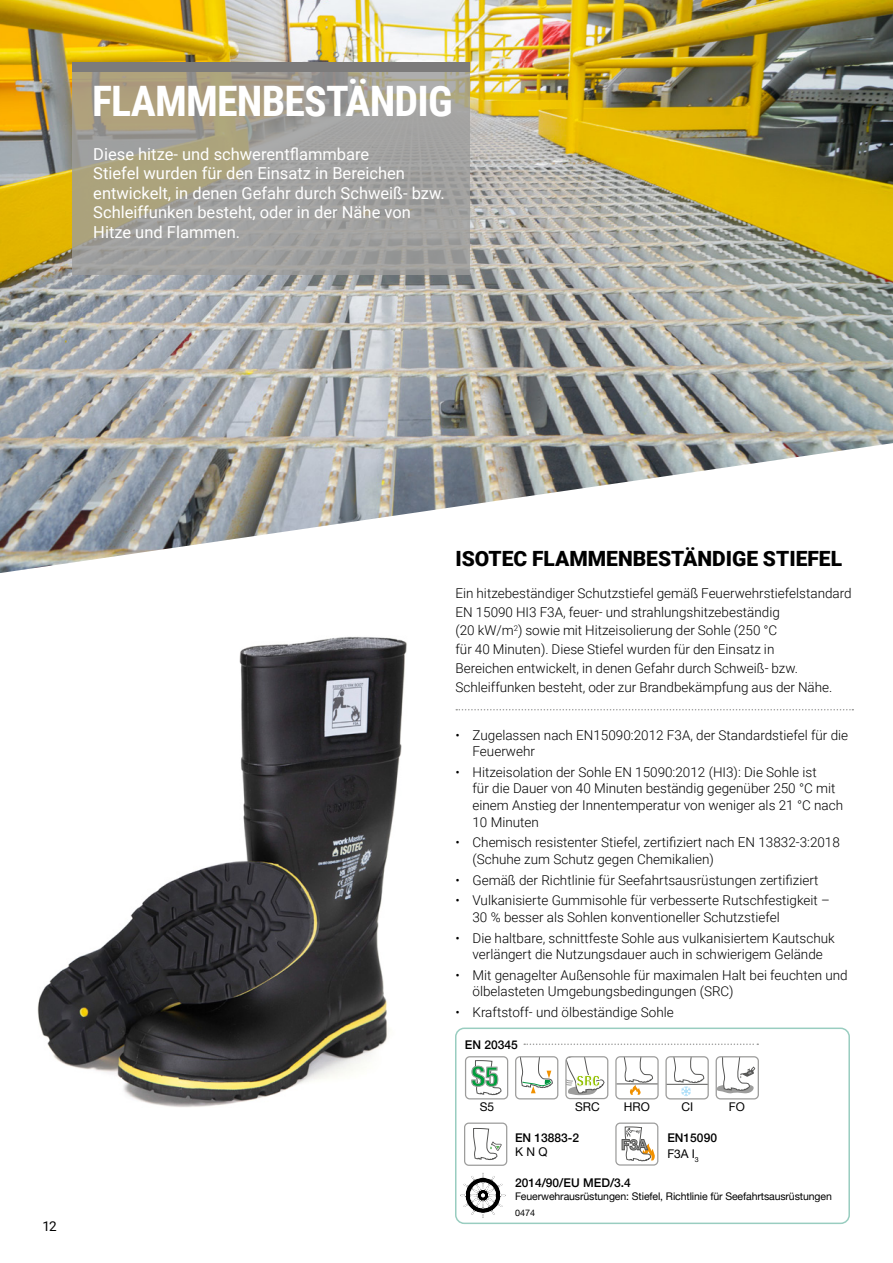
<style>
.page{position:relative;width:893px;height:1263px;background:#fff}
.page>*{position:absolute;margin:0;border:0;box-sizing:border-box;transform-origin:0 0}
.t1{font:700 42px "Roboto Condensed";letter-spacing:-.02em;color:#fff}
.t2{font:700 condensed 27.3px "Helvetica Neue";color:#009e3c}
.t3{font:900 21px "Roboto";color:#000}
.t4{font:16.5px/19.5px "Roboto";color:#fff}
.t5{font:900 condensed 14.4px "Helvetica Neue";color:#92c100}
.t6{font:700 14.4px "Helvetica Neue";color:#9d9d9c}
.t7{font:300 13.5px/16.5px "Roboto";color:#000}
.t8{font:13.5px "Roboto";color:#000}
.t9{font:500 12px/14.4px "Helvetica Neue";color:#000}
.t10{font:12px "Helvetica Neue";color:#000}
.t11{font:10.5px "Helvetica Neue";letter-spacing:-.01em;color:#000}
.t12{font:9px "Helvetica Neue";color:#000}
.s1{font-weight:400}
</style>
<div class="page">
<img style="left:0;top:0;width:893px;height:573px">
<div style="left:455px;top:1027px;width:395px;height:197px;border:2px solid #99cdc0;border-radius:9px"></div>
<svg style="left:72px;top:72px;width:398px;height:202px;background:#a3a095"></svg>
<div style="left:72px;top:62px;width:398px;height:10px;background:#7c7b7b"></div>
<img style="left:37px;top:636px;width:370px;height:471px">
<svg style="left:456px;top:709px;width:397px;height:1px"></svg>
<svg style="left:460px;top:1173px;width:45px;height:45px"></svg>
<svg style="left:667px;top:1058px;width:40px;height:39px"></svg>
<div style="left:665px;top:1056px;width:44px;height:43px;border:1px solid #9d9d9c;border-radius:4px"></div>
<svg style="left:718px;top:1058px;width:38px;height:36px"></svg>
<div style="left:716px;top:1056px;width:43px;height:43px;border:1px solid #9d9d9c;border-radius:4px"></div>
<svg style="left:467px;top:1058px;width:39px;height:38px"></svg>
<div style="left:465px;top:1056px;width:43px;height:43px;border:1px solid #9d9d9c;border-radius:4px"></div>
<svg style="left:517px;top:1058px;width:39px;height:36px"></svg>
<div style="left:515px;top:1056px;width:43px;height:43px;border:1px solid #9d9d9c;border-radius:4px"></div>
<svg style="left:617px;top:1058px;width:40px;height:39px"></svg>
<div style="left:615px;top:1056px;width:44px;height:43px;border:1px solid #9d9d9c;border-radius:4px"></div>
<svg style="left:567px;top:1058px;width:38px;height:37px"></svg>
<div style="left:565px;top:1056px;width:43px;height:43px;border:1px solid #9d9d9c;border-radius:4px"></div>
<svg style="left:524px;top:1043px;width:234px;height:2px"></svg>
<svg style="left:473px;top:1128px;width:29px;height:32px"></svg>
<div style="left:464px;top:1122px;width:43px;height:44px;border:1px solid #9d9d9c;border-radius:4px"></div>
<svg style="left:617px;top:1124px;width:40px;height:41px"></svg>
<div style="left:615px;top:1122px;width:43px;height:43px;border:1px solid #9d9d9c;border-radius:4px"></div>
<p class="t1" style="left:92px;top:72px;width:362px">FLAMMENBESTÄNDIG</p>
<p class="t4" style="left:93px;top:143px;width:353px">Diese hitze- und schwerentflammbare<br>Stiefel wurden für den Einsatz in Bereichen entwickelt, in denen Gefahr durch Schweiß- bzw.<br>Schleiffunken besteht, oder in der Nähe von Hitze und Flammen.</p>
<p class="t8" style="left:43px;top:1216px;width:16px">12</p>
<p class="t3" style="left:455px;top:544px;width:388px">ISOTEC FLAMMENBESTÄNDIGE STIEFEL</p>
<p class="t7" style="left:455px;top:583px;width:398px;line-height:18.8px">Ein hitzebeständiger Schutzstiefel gemäß Feuerwehrstiefelstandard EN 15090 HI3 F3A, feuer- und strahlungshitzebeständig<br>(20 kW/m<sup>2</sup>) sowie mit Hitzeisolierung der Sohle (250 °C<br>für 40 Minuten). Diese Stiefel wurden für den Einsatz in<br>Bereichen entwickelt, in denen Gefahr durch Schweiß- bzw.<br>Schleiffunken besteht, oder zur Brandbekämpfung aus der Nähe.</p>
<p class="t7" style="left:472px;top:726px;width:377px;text-indent:-17px">• Zugelassen nach EN15090:2012 F3A, der Standardstiefel für die<br>Feuerwehr</p>
<p class="t7" style="left:472px;top:763px;width:372px;text-indent:-17px">• Hitzeisolation der Sohle EN 15090:2012 (HI3): Die Sohle ist<br>für die Dauer von 40 Minuten beständig gegenüber 250 °C mit einem Anstieg der Innentemperatur von weniger als 21 °C nach 10 Minuten</p>
<p class="t7" style="left:472px;top:834px;width:369px;text-indent:-17px">• Chemisch resistenter Stiefel, zertifiziert nach EN 13832-3:2018 (Schuhe zum Schutz gegen Chemikalien)</p>
<p class="t7" style="left:455px;top:871px;width:365px">• Gemäß der Richtlinie für Seefahrtsausrüstungen zertifiziert</p>
<p class="t7" style="left:472px;top:892px;width:359px;text-indent:-17px">• Vulkanisierte Gummisohle für verbesserte Rutschfestigkeit –<br>30 % besser als Sohlen konventioneller Schutzstiefel</p>
<p class="t7" style="left:455px;top:929px;width:381px;text-align:center">• Die haltbare, schnittfeste Sohle aus vulkanisiertem Kautschuk verlängert die Nutzungsdauer auch in schwierigem Gelände</p>
<p class="t7" style="left:472px;top:966px;width:377px;text-indent:-17px">• Mit genagelter Außensohle für maximalen Halt bei feuchten und ölbelasteten Umgebungsbedingungen (SRC)</p>
<p class="t7" style="left:455px;top:1003px;width:220px">• Kraftstoff- und ölbeständige Sohle</p>
<p class="t9" style="left:465px;top:1036px;width:54px">EN 20345</p>
<p class="t2" style="left:471px;top:1060px;width:29px">S5</p>
<p class="t5" style="left:576px;top:1072px;width:25px">SRC</p>
<p class="t10" style="left:480px;top:1098px;width:16px">S5</p>
<p class="t10" style="left:575px;top:1098px;width:26px">SRC</p>
<p class="t10" style="left:624px;top:1098px;width:28px">HRO</p>
<p class="t10" style="left:682px;top:1098px;width:13px">CI</p>
<p class="t10" style="left:729px;top:1098px;width:18px">FO</p>
<p class="t9" style="left:515px;top:1129px;width:66px">EN 13883-2<br><span class="s1">K N Q</span></p>
<p class="t9" style="left:515px;top:1175px;width:117px">2014/90/EU MED/3.4</p>
<p class="t11" style="left:515px;top:1188px;width:318px">Feuerwehrausrüstungen: Stiefel, Richtlinie für Seefahrtsausrüstungen</p>
<p class="t6" style="left:621px;top:1136px;width:28px">F3A</p>
<p class="t9" style="left:667px;top:1128px;width:51px;line-height:16.5px">EN15090<br><span class="s1">F3A I</span><sub>3</sub></p>
<p class="t12" style="left:515px;top:1206px;width:22px">0474</p>
</div>
